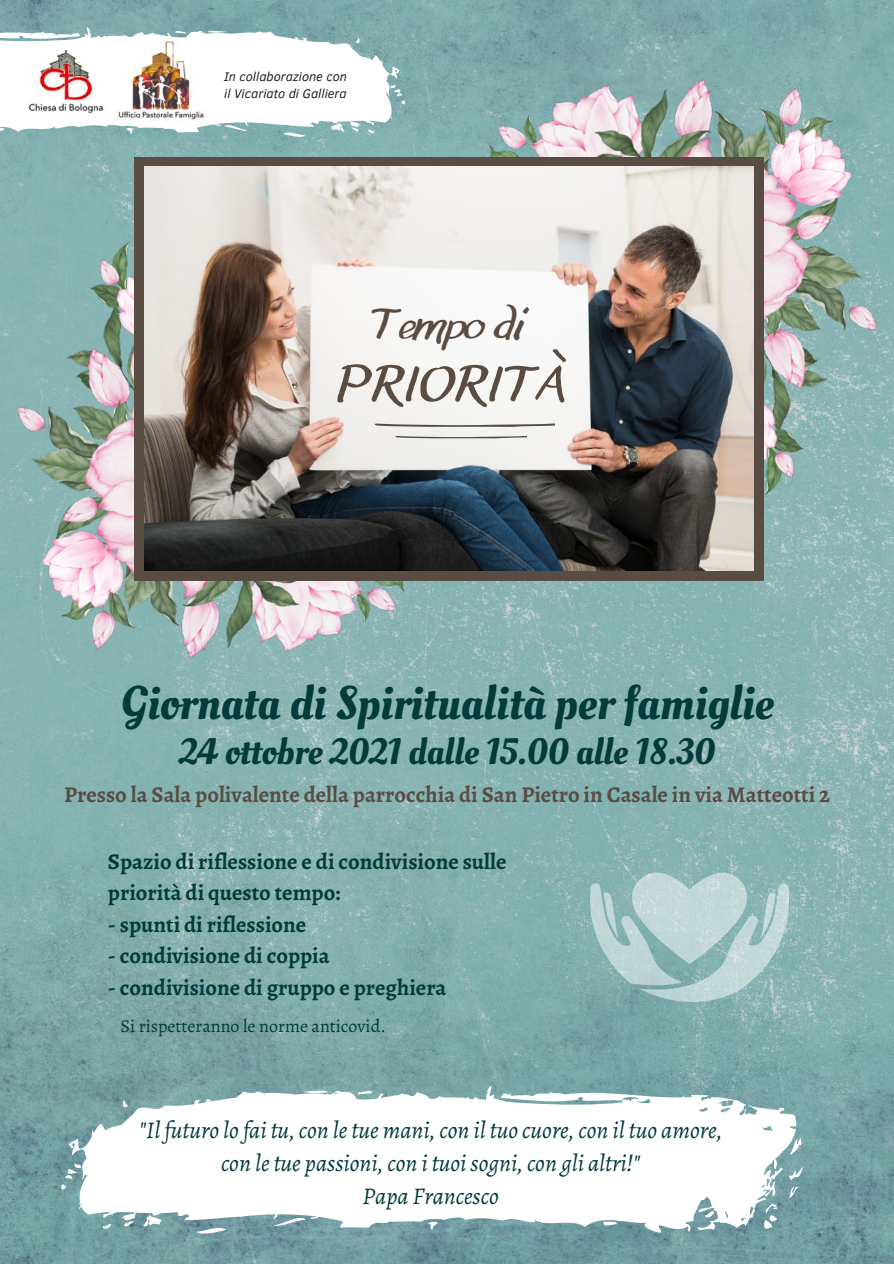
<style>
.page{position:relative;width:894px;height:1264px;background:#fff}
.page>*{position:absolute;margin:0;border:0;box-sizing:border-box;transform-origin:0 0}
.t1{font:55.8px "Leo Hand";color:#594c43}
.t2{font:47.7px "Leo Hand";color:#594c43}
.t3{font:47.25px "Oleo Script";color:#023b3b}
.t4{font:36.75px "Oleo Script";color:#023b3b}
.t5{font:italic 24px/32.7px "Alegreya";color:#023b3b;text-align:center}
.t6{font:700 22.5px/31.5px "Alegreya";color:#023b3b}
.t7{font:700 22.5px "Alegreya";color:#594c43}
.t8{font:18px "Alegreya";color:#023b3b}
.t9{font:italic 12.9px/17.1px "Clear Sans";color:#28221f}
</style>
<div class="page">
<img style="left:0;top:0;width:893px;height:1263px">
<img style="left:18px;top:80px;width:858px;height:577px">
<div style="left:134px;top:157px;width:629px;height:423px;background:#594c43"></div>
<img style="left:144px;top:166px;width:609px;height:404px">
<svg style="left:368px;top:386px;width:186px;height:53px;background:#ebeae7"></svg>
<svg style="left:0;top:26px;width:407px;height:112px"></svg>
<img style="left:115px;top:40px;width:92px;height:82px">
<img style="left:22px;top:47px;width:85px;height:74px">
<svg style="left:59px;top:1083px;width:743px;height:152px"></svg>
<svg style="left:589px;top:872px;width:200px;height:130px;background:#a7c7c7"></svg>
<p class="t9" style="left:224px;top:67px;width:124px">In collaborazione con il Vicariato di Galliera</p>
<h2 class="t2" style="left:368px;top:295px;width:160px">Tempo di</h2>
<h1 class="t1" style="left:334px;top:350px;width:230px">PRIORITÀ</h1>
<h3 class="t3" style="left:120px;top:671px;width:654px">Giornata di Spiritualità per famiglie</h3>
<h3 class="t4" style="left:179px;top:727px;width:537px">24 ottobre 2021 dalle 15.00 alle 18.30</h3>
<p class="t7" style="left:64px;top:779px;width:767px">Presso la Sala polivalente della parrocchia di San Pietro in Casale in via Matteotti 2</p>
<p class="t6" style="left:108px;top:845px;width:400px">Spazio di riflessione e di condivisione sulle priorità di questo tempo:</p>
<p class="t6" style="left:108px;top:908px;width:200px">- spunti di riflessione</p>
<p class="t6" style="left:108px;top:940px;width:223px">- condivisione di coppia</p>
<p class="t6" style="left:108px;top:971px;width:340px">- condivisione di gruppo e preghiera</p>
<p class="t8" style="left:120px;top:1013px;width:267px">Si rispetteranno le norme anticovid.</p>
<p class="t5" style="left:139px;top:1113px;width:584px">"Il futuro lo fai tu, con le tue mani, con il tuo cuore, con il tuo amore, con le tue passioni, con i tuoi sogni, con gli altri!"<br>Papa Francesco</p>
</div>
